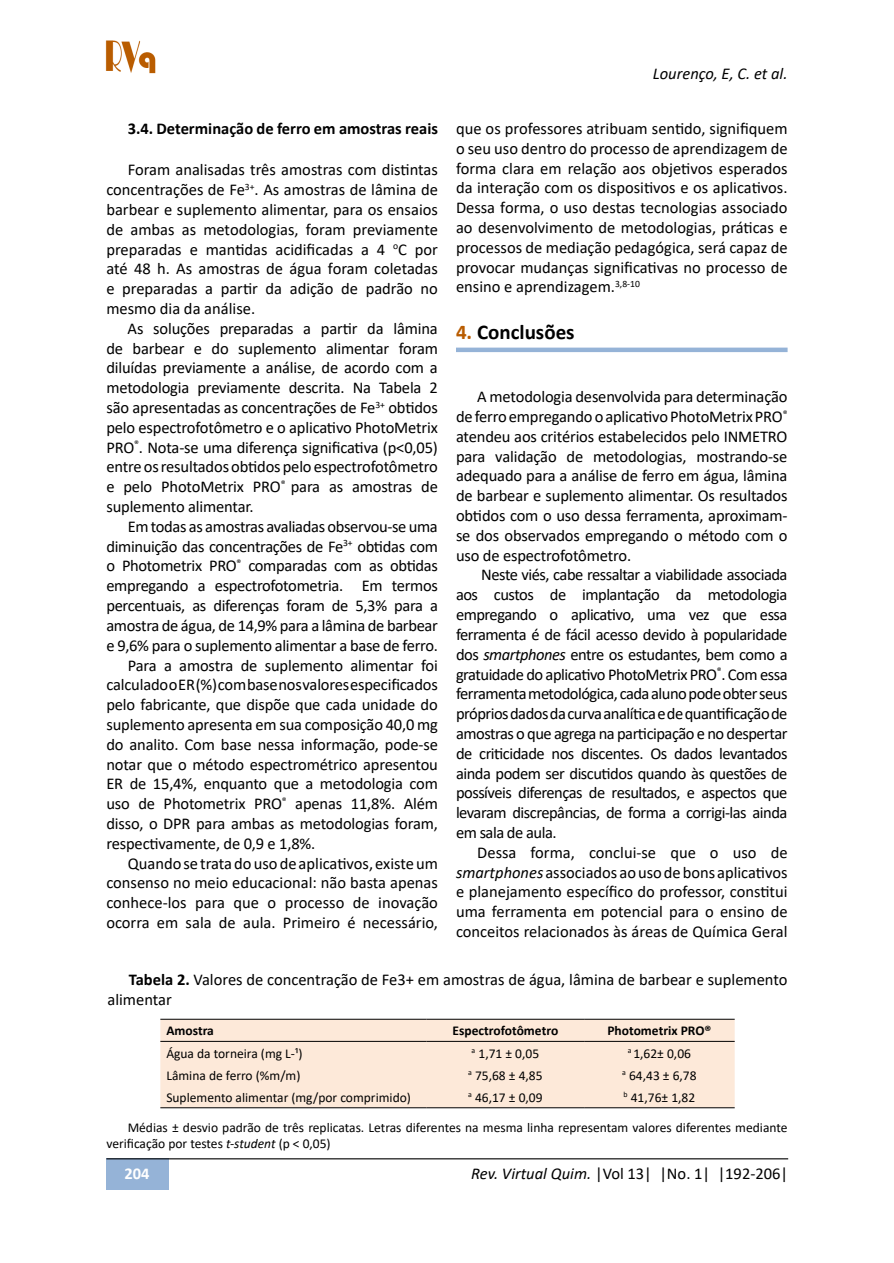
<style>
.page{position:relative;width:894px;height:1263px;background:#fff}
.page>*{position:absolute;margin:0;border:0;box-sizing:border-box;transform-origin:0 0}
.t1{font:700 21px "Calibri";color:#000}
.t2{font:16.5px/19.8px "Calibri";letter-spacing:-.01em;color:#000;text-align:justify}
.t3{font:700 16.5px "Calibri";color:#000}
.t4{font:italic 16.5px "Calibri";color:#000}
.t5{font:700 16.5px "Calibri";color:#fff}
.t6{font:13.5px/16.2px "Calibri";color:#000}
.t7{font:700 13.5px "Calibri";color:#000}
.s1{color:#b95c00}
.s2{font-style:italic}
.s3{font-weight:700}
</style>
<div class="page">
<div style="left:107px;top:1158px;width:62px;height:32px;background:#95b3d7"></div>
<hr style="left:106px;top:1158px;width:681px;height:1px;background:#000">
<img style="left:105px;top:40px;width:51px;height:34px">
<div style="left:456px;top:347px;width:331px;height:5px;background:#95b3d7"></div>
<div style="left:160px;top:1020px;width:574px;height:87px;background:#fde9d9"></div>
<hr style="left:160px;top:1019px;width:266px;height:1px;background:#000">
<hr style="left:426px;top:1019px;width:158px;height:1px;background:#000">
<hr style="left:584px;top:1019px;width:150px;height:1px;background:#000">
<hr style="left:160px;top:1041px;width:266px;height:1px;background:#000">
<hr style="left:426px;top:1041px;width:158px;height:1px;background:#000">
<hr style="left:584px;top:1041px;width:150px;height:1px;background:#000">
<hr style="left:160px;top:1107px;width:266px;height:1px;background:#000">
<hr style="left:426px;top:1107px;width:158px;height:1px;background:#000">
<hr style="left:584px;top:1107px;width:150px;height:1px;background:#000">
<p class="t4" style="left:652px;top:62px;width:136px">Lourenço, E, C. et al.</p>
<p class="t3" style="left:128px;top:117px;width:312px">3.4. Determinação de ferro em amostras reais</p>
<p class="t2" style="left:106px;top:159px;width:333px;text-indent:21px">Foram analisadas três amostras com distintas concentrações de Fe<sup>3+</sup>. As amostras de lâmina de barbear e suplemento alimentar, para os ensaios de ambas as metodologias, foram previamente preparadas e mantidas acidificadas a 4 <sup>o</sup>C por até 48 h. As amostras de água foram coletadas e preparadas a partir da adição de padrão no mesmo dia da análise.</p>
<p class="t2" style="left:106px;top:318px;width:333px;text-indent:21px">As soluções preparadas a partir da lâmina de barbear e do suplemento alimentar foram diluídas previamente a análise, de acordo com a metodologia previamente descrita. Na Tabela 2 são apresentadas as concentrações de Fe<sup>3+</sup> obtidos pelo espectrofotômetro e o aplicativo PhotoMetrix PRO<sup>®</sup>. Nota-se uma diferença significativa (p&lt;0,05) entre os resultados obtidos pelo espectrofotômetro e pelo PhotoMetrix PRO<sup>®</sup> para as amostras de suplemento alimentar.</p>
<p class="t2" style="left:128px;top:516px;width:311px">Em todas as amostras avaliadas observou-se uma</p>
<p class="t2" style="left:106px;top:536px;width:333px">diminuição das concentrações de Fe<sup>3+</sup> obtidas com</p>
<p class="t2" style="left:106px;top:555px;width:333px">o Photometrix PRO<sup>®</sup> comparadas com as obtidas</p>
<p class="t2" style="left:106px;top:575px;width:333px">empregando a espectrofotometria. Em termos</p>
<p class="t2" style="left:106px;top:595px;width:333px">percentuais, as diferenças foram de 5,3% para a</p>
<p class="t2" style="left:106px;top:615px;width:333px">amostra de água, de 14,9% para a lâmina de barbear</p>
<p class="t2" style="left:106px;top:635px;width:333px">e 9,6% para o suplemento alimentar a base de ferro.</p>
<p class="t2" style="left:128px;top:654px;width:311px">Para a amostra de suplemento alimentar foi</p>
<p class="t2" style="left:106px;top:674px;width:333px">calculado o ER (%) com base nos valores especificados</p>
<p class="t2" style="left:106px;top:694px;width:333px">pelo fabricante, que dispõe que cada unidade do</p>
<p class="t2" style="left:106px;top:714px;width:333px">suplemento apresenta em sua composição 40,0 mg</p>
<p class="t2" style="left:106px;top:734px;width:333px">do analito. Com base nessa informação, pode-se</p>
<p class="t2" style="left:106px;top:753px;width:333px">notar que o método espectrométrico apresentou</p>
<p class="t2" style="left:106px;top:773px;width:333px">ER de 15,4%, enquanto que a metodologia com</p>
<p class="t2" style="left:106px;top:793px;width:333px">uso de Photometrix PRO<sup>®</sup> apenas 11,8%. Além</p>
<p class="t2" style="left:106px;top:813px;width:333px">disso, o DPR para ambas as metodologias foram,</p>
<p class="t2" style="left:106px;top:833px;width:210px">respectivamente, de 0,9 e 1,8%.</p>
<p class="t2" style="left:128px;top:852px;width:312px">Quando se trata do uso de aplicativos, existe um</p>
<p class="t2" style="left:106px;top:872px;width:333px">consenso no meio educacional: não basta apenas</p>
<p class="t2" style="left:106px;top:892px;width:333px">conhece-los para que o processo de inovação</p>
<p class="t2" style="left:106px;top:912px;width:333px">ocorra em sala de aula. Primeiro é necessário,</p>
<p class="t2" style="left:456px;top:118px;width:333px">que os professores atribuam sentido, signifiquem o seu uso dentro do processo de aprendizagem de forma clara em relação aos objetivos esperados da interação com os dispositivos e os aplicativos.<br>Dessa forma, o uso destas tecnologias associado ao desenvolvimento de metodologias, práticas e processos de mediação pedagógica, será capaz de provocar mudanças significativas no processo de ensino e aprendizagem.<sup>3,8-10</sup></p>
<p class="t1" style="left:456px;top:317px;width:120px"><span class="s1">4.</span> Conclusões</p>
<p class="t2" style="left:456px;top:386px;width:333px;text-indent:21px">A metodologia desenvolvida para determinação de ferro empregando o aplicativo PhotoMetrix PRO<sup>® </sup>atendeu aos critérios estabelecidos pelo INMETRO para validação de metodologias, mostrando-se adequado para a análise de ferro em água, lâmina de barbear e suplemento alimentar. Os resultados obtidos com o uso dessa ferramenta, aproximam&shy;se dos observados empregando o método com o uso de espectrofotômetro.</p>
<p class="t2" style="left:456px;top:564px;width:333px;text-indent:25px">Neste viés, cabe ressaltar a viabilidade associada aos custos de implantação da metodologia empregando o aplicativo, uma vez que essa ferramenta é de fácil acesso devido à popularidade dos <span class="s2">smartphones</span> entre os estudantes, bem como a gratuidade do aplicativo PhotoMetrix PRO<sup>®</sup>. Com essa ferramenta metodológica, cada aluno pode obter seus próprios dados da curva analítica e de quantificação de amostras o que agrega na participação e no despertar de criticidade nos discentes. Os dados levantados ainda podem ser discutidos quando às questões de possíveis diferenças de resultados, e aspectos que levaram discrepâncias, de forma a corrigi-las ainda em sala de aula.</p>
<p class="t2" style="left:456px;top:842px;width:333px;text-indent:21px">Dessa forma, conclui-se que o uso de <span class="s2">smartphones</span> associados ao uso de bons aplicativos e planejamento específico do professor, constitui uma ferramenta em potencial para o ensino de conceitos relacionados às áreas de Química Geral</p>
<p class="t2" style="left:107px;top:969px;width:681px;text-indent:21px"><span class="s3">Tabela 2.</span> Valores de concentração de Fe3+ em amostras de água, lâmina de barbear e suplemento alimentar</p>
<p class="t7" style="left:166px;top:1021px;width:49px">Amostra</p>
<p class="t7" style="left:452px;top:1021px;width:107px">Espectrofotômetro</p>
<p class="t7" style="left:607px;top:1021px;width:105px">Photometrix PRO®</p>
<p class="t6" style="left:166px;top:1044px;width:137px">Água da torneira (mg L-¹)</p>
<p class="t6" style="left:471px;top:1044px;width:69px"><sup>a</sup> 1,71 ± 0,05</p>
<p class="t6" style="left:627px;top:1044px;width:65px"><sup>a</sup> 1,62± 0,06</p>
<p class="t6" style="left:166px;top:1066px;width:135px">Lâmina de ferro (%m/m)</p>
<p class="t6" style="left:468px;top:1066px;width:76px"><sup>a</sup> 75,68 ± 4,85</p>
<p class="t6" style="left:622px;top:1066px;width:76px"><sup>a</sup> 64,43 ± 6,78</p>
<p class="t6" style="left:166px;top:1088px;width:246px">Suplemento alimentar (mg/por comprimido)</p>
<p class="t6" style="left:468px;top:1088px;width:76px"><sup>a</sup> 46,17 ± 0,09</p>
<p class="t6" style="left:623px;top:1088px;width:73px"><sup>b</sup> 41,76± 1,82</p>
<p class="t6" style="left:106px;top:1119px;width:682px;text-indent:21px">Médias ± desvio padrão de três replicatas. Letras diferentes na mesma linha representam valores diferentes mediante verificação por testes <span class="s2">t-student</span> (p &lt; 0,05)</p>
<p class="t5" style="left:124px;top:1162px;width:27px">204</p>
<p class="t2" style="left:471px;top:1163px;width:318px"><span class="s2">Rev. Virtual Quim.</span> |Vol 13| |No. 1| |192-206|</p>
</div>
